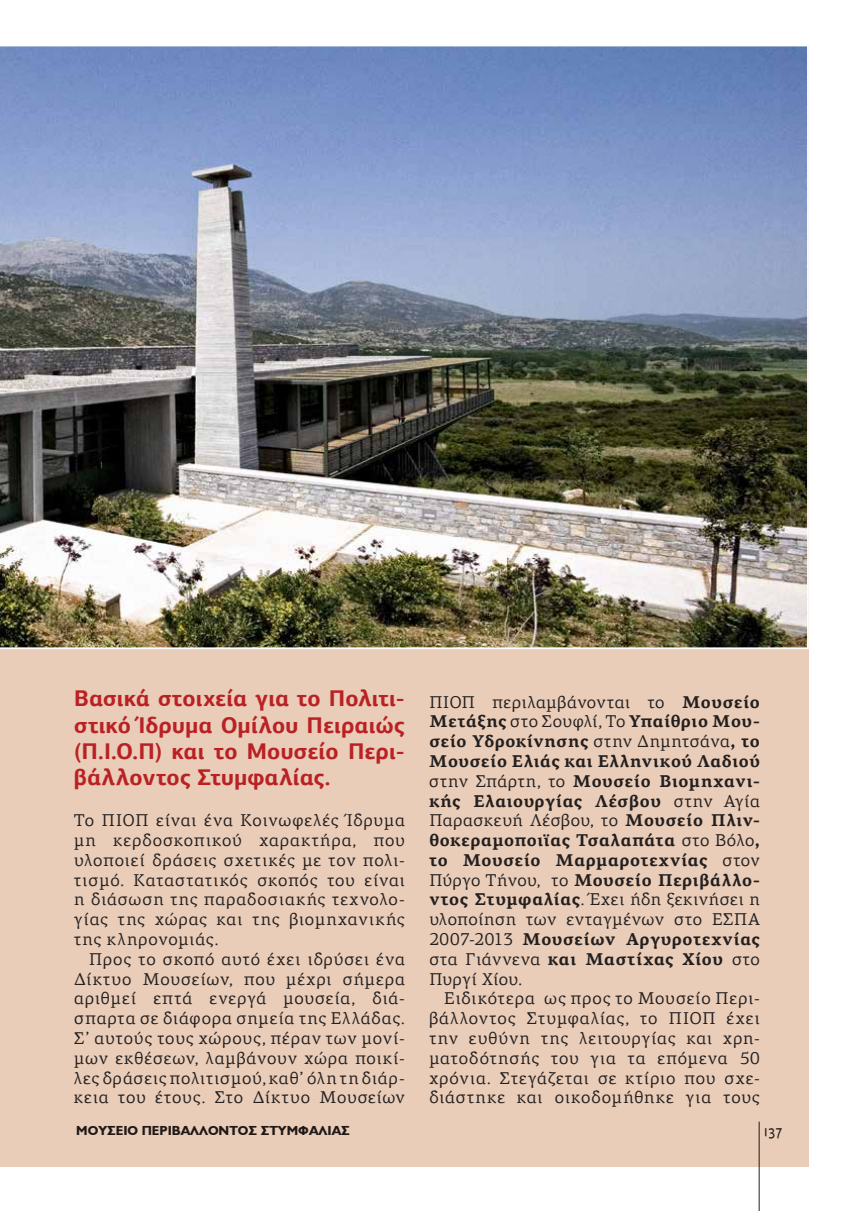
<style>
.page{position:relative;width:854px;height:1211px;background:#fff}
.page>*{position:absolute;margin:0;border:0;box-sizing:border-box;transform-origin:0 0}
.t1{font:700 22.75px/26.2px "PF Agora Sans Pro";letter-spacing:.01em;color:#ba2124;text-align:justify}
.t2{font:17.15px/19.8px "PF Agora Serif Pro";letter-spacing:.045em;color:#241f1f;text-align:justify}
.t3{font:700 17.15px/19.8px "PF Agora Serif Pro";letter-spacing:.04em;color:#241f1f;text-align:justify}
.t4{font:300 16.62px "Triplex Greek";color:#241f1f}
.t5{font:700 13.12px "CF Jeckyl";color:#241f1f}
.s1{font-weight:400}
</style>
<div class="page">
<hr style="left:758px;top:1121px;width:1px;height:89px;background:#241f1f">
<div style="left:0;top:45px;width:808px;height:1121px;background:#e9cdb8"></div>
<img style="left:0;top:45px;width:808px;height:604px">
<h1 class="t1" style="left:74px;top:685px;width:332px">Βασικά στοιχεία για το Πολιτι&shy;στικό Ίδρυμα Ομίλου Πειραιώς (Π.Ι.Ο.Π) και το Μουσείο Περι&shy;βάλλοντος Στυμφαλίας.</h1>
<p class="t2" style="left:74px;top:810px;width:332px">Το ΠΙΟΠ είναι ένα Κοινωφελές Ίδρυμα μη κερδοσκοπικού χαρακτήρα, που υλοποιεί δράσεις σχετικές με τον πολι&shy;τισμό. Καταστατικός σκοπός του είναι η διάσωση της παραδοσιακής τεχνολο&shy;γίας της χώρας και της βιομηχανικής της κληρονομιάς.</p>
<p class="t2" style="left:74px;top:949px;width:332px;text-indent:15px">Προς το σκοπό αυτό έχει ιδρύσει ένα Δίκτυο Μουσείων, που μέχρι σήμερα αριθμεί επτά ενεργά μουσεία, διά&shy;σπαρτα σε διάφορα σημεία της Ελλάδας.<br>Σ’ αυτούς τους χώρους, πέραν των μονί&shy;μων εκθέσεων, λαμβάνουν χώρα ποικί&shy;λες δράσεις πολιτισμού, καθ’ όλη τη διάρ&shy;κεια του έτους. Στο Δίκτυο Μουσείων</p>
<p class="t3" style="left:429px;top:692px;width:332px"><span class="s1">ΠΙΟΠ περιλαμβάνονται το</span> Μουσείο Μετάξης <span class="s1">στο Σουφλί, Το</span> Υπαίθριο Μου&shy;σείο Υδροκίνησης <span class="s1">στην Δημητσάνα</span>, το Μουσείο Ελιάς και Ελληνικού Λαδιού <span class="s1">στην Σπάρτη, το</span> Μουσείο Βιομηχανι&shy;κής Ελαιουργίας Λέσβου <span class="s1">στην Αγία Παρασκευή Λέσβου, το</span> Μουσείο Πλιν&shy;θοκεραμοποιϊας Τσαλαπάτα <span class="s1">στο Βόλο</span>, το Μουσείο Μαρμαροτεχνίας <span class="s1">στον Πύργο Τήνου, το</span> Μουσείο Περιβάλλο&shy;ντος Στυμφαλίας<span class="s1">. Έχει ήδη ξεκινήσει η υλοποίηση των ενταγμένων στο ΕΣΠΑ 2007-2013</span> Μουσείων Αργυροτεχνίας <span class="s1">στα Γιάννενα</span> και Μαστίχας Χίου <span class="s1">στο Πυργί Χίου.</span></p>
<p class="t2" style="left:429px;top:988px;width:332px;text-indent:15px">Ειδικότερα ως προς το Μουσείο Περι&shy;βάλλοντος Στυμφαλίας, το ΠΙΟΠ έχει την ευθύνη της λειτουργίας και χρη&shy;ματοδότησής του για τα επόμενα 50 χρόνια. Στεγάζεται σε κτίριο που σχε&shy;διάστηκε και οικοδομήθηκε για τους</p>
<p class="t5" style="left:76px;top:1120px;width:275px">ΜΟΥΣΕΙΟ ΠΕΡΙΒΑΛΛΟΝΤΟΣ ΣΤΥΜΦΑΛΙΑΣ</p>
<p class="t4" style="left:763px;top:1123px;width:20px">137</p>
</div>
